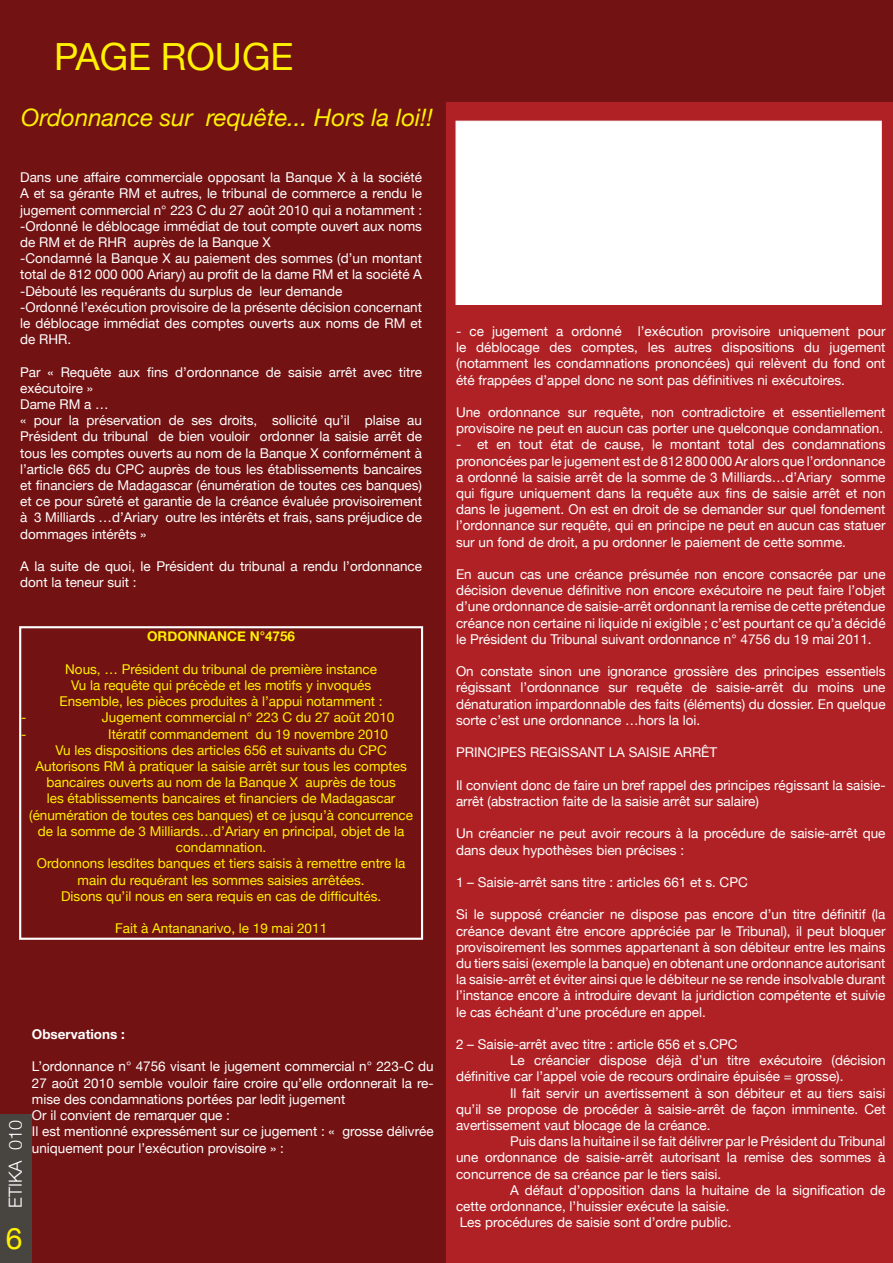
<style>
.page{position:relative;width:893px;height:1263px;background:#731213}
.page>*{position:absolute;margin:0;border:0;box-sizing:border-box;transform-origin:0 0}
.t1{font:37.5px "Helvetica Neue";color:#fff101}
.t2{font:30px "Helvetica Neue";color:#fff101}
.t3{font:italic 24px "Helvetica Neue";color:#fff101}
.t4{font:300 18px "Helvetica Neue";color:#fff}
.t5{font:13.5px/16.2px "Helvetica Neue";color:#fff}
.t6{font:13.5px/16.2px "Helvetica Neue";color:#fff101;text-align:center}
.t7{font:700 13.5px "Helvetica Neue";color:#fff101}
.t8{font:700 13.5px "Helvetica Neue";color:#fff}
</style>
<div class="page">
<div style="left:0;top:1114px;width:32px;height:149px;background:#484541"></div>
<div style="left:446px;top:102px;width:447px;height:1161px;background:#b02126"></div>
<div style="left:19px;top:626px;width:404px;height:314px;border:2px solid #fff"></div>
<div style="left:455px;top:121px;width:427px;height:184px;background:#fff;border:1px solid #fff"></div>
<h1 class="t1" style="left:54px;top:29px;width:241px">PAGE ROUGE</h1>
<h3 class="t3" style="left:21px;top:100px;width:413px">Ordonnance sur requête... Hors la loi!!</h3>
<p class="t5" style="left:20px;top:170px;width:403px">Dans une affaire commerciale opposant la Banque X à la société A et sa gérante RM et autres, le tribunal de commerce a rendu le jugement commercial n° 223 C du 27 août 2010 qui a notamment : -Ordonné le déblocage immédiat de tout compte ouvert aux noms de RM et de RHR auprès de la Banque X<br>-Condamné la Banque X au paiement des sommes (d’un montant total de 812 000 000 Ariary) au profit de la dame RM et la société A -Débouté les requérants du surplus de leur demande<br>-Ordonné l’exécution provisoire de la présente décision concernant le déblocage immédiat des comptes ouverts aux noms de RM et de RHR.</p>
<p class="t5" style="left:20px;top:364px;width:403px">Par « Requête aux fins d’ordonnance de saisie arrêt avec titre exécutoire »<br>Dame RM a …<br>« pour la préservation de ses droits, sollicité qu’il plaise au Président du tribunal de bien vouloir ordonner la saisie arrêt de tous les comptes ouverts au nom de la Banque X conformément à l’article 665 du CPC auprès de tous les établissements bancaires et financiers de Madagascar (énumération de toutes ces banques) et ce pour sûreté et garantie de la créance évaluée provisoirement à 3 Milliards …d’Ariary outre les intérêts et frais, sans préjudice de dommages intérêts »</p>
<p class="t5" style="left:20px;top:559px;width:403px">A la suite de quoi, le Président du tribunal a rendu l’ordonnance dont la teneur suit :</p>
<p class="t7" style="left:147px;top:626px;width:149px">ORDONNANCE N°4756</p>
<p class="t6" style="left:60px;top:662px;width:325px">Nous, … Président du tribunal de première instance<br>Vu la requête qui précède et les motifs y invoqués<br>Ensemble, les pièces produites à l’appui notamment :</p>
<p class="t6" style="left:21px;top:710px;width:7px">-</p>
<p class="t6" style="left:102px;top:710px;width:294px">Jugement commercial n° 223 C du 27 août 2010</p>
<p class="t6" style="left:21px;top:726px;width:7px">-</p>
<p class="t6" style="left:108px;top:726px;width:281px">Itératif commandement du 19 novembre 2010</p>
<p class="t6" style="left:55px;top:743px;width:333px">Vu les dispositions des articles 656 et suivants du CPC</p>
<p class="t6" style="left:35px;top:759px;width:373px">Autorisons RM à pratiquer la saisie arrêt sur tous les comptes</p>
<p class="t6" style="left:46px;top:775px;width:351px">bancaires ouverts au nom de la Banque X auprès de tous</p>
<p class="t6" style="left:47px;top:791px;width:350px">les établissements bancaires et financiers de Madagascar</p>
<p class="t6" style="left:29px;top:807px;width:385px">(énumération de toutes ces banques) et ce jusqu’à concurrence</p>
<p class="t6" style="left:38px;top:824px;width:368px">de la somme de 3 Milliards…d’Ariary en principal, objet de la</p>
<p class="t6" style="left:176px;top:840px;width:92px">condamnation.</p>
<p class="t6" style="left:37px;top:856px;width:370px">Ordonnons lesdites banques et tiers saisis à remettre entre la</p>
<p class="t6" style="left:78px;top:872px;width:289px">main du requérant les sommes saisies arrêtées.</p>
<p class="t6" style="left:61px;top:888px;width:322px">Disons qu’il nous en sera requis en cas de difficultés.</p>
<p class="t6" style="left:115px;top:921px;width:214px">Fait à Antananarivo, le 19 mai 2011</p>
<h3 class="t4" style="left:1px;top:1208px;width:89px;rotate:-90deg">ETIKA 010</h3>
<h2 class="t2" style="left:6px;top:1217px;width:18px">6</h2>
<p class="t8" style="left:32px;top:1024px;width:95px">Observations :</p>
<p class="t5" style="left:32px;top:1059px;width:403px">L’ordonnance n° 4756 visant le jugement commercial n° 223-C du 27 août 2010 semble vouloir faire croire qu’elle ordonnerait la re&shy;mise des condamnations portées par ledit jugement<br>Or il convient de remarquer que :<br>Il est mentionné expressément sur ce jugement : « grosse délivrée uniquement pour l’exécution provisoire » :</p>
<p class="t5" style="left:456px;top:324px;width:431px;text-align:justify">- ce jugement a ordonné l’exécution provisoire uniquement pour le déblocage des comptes, les autres dispositions du jugement (notamment les condamnations prononcées) qui relèvent du fond ont été frappées d’appel donc ne sont pas définitives ni exécutoires.</p>
<p class="t5" style="left:456px;top:405px;width:431px">Une ordonnance sur requête, non contradictoire et essentiellement provisoire ne peut en aucun cas porter une quelconque condamnation.</p>
<p class="t5" style="left:456px;top:437px;width:431px;text-align:justify">- et en tout état de cause, le montant total des condamnations prononcées par le jugement est de 812 800 000 Ar alors que l’ordonnance a ordonné la saisie arrêt de la somme de 3 Milliards…d’Ariary somme qui figure uniquement dans la requête aux fins de saisie arrêt et non dans le jugement. On est en droit de se demander sur quel fondement l’ordonnance sur requête, qui en principe ne peut en aucun cas statuer sur un fond de droit, a pu ordonner le paiement de cette somme.</p>
<p class="t5" style="left:456px;top:567px;width:431px;text-align:justify">En aucun cas une créance présumée non encore consacrée par une décision devenue définitive non encore exécutoire ne peut faire l’objet d’une ordonnance de saisie-arrêt ordonnant la remise de cette prétendue créance non certaine ni liquide ni exigible ; c’est pourtant ce qu’a décidé le Président du Tribunal suivant ordonnance n° 4756 du 19 mai 2011.</p>
<p class="t5" style="left:456px;top:664px;width:431px;text-align:justify">On constate sinon une ignorance grossière des principes essentiels régissant l’ordonnance sur requête de saisie-arrêt du moins une dénaturation impardonnable des faits (éléments) du dossier. En quelque sorte c’est une ordonnance …hors la loi.</p>
<p class="t5" style="left:456px;top:745px;width:263px">PRINCIPES REGISSANT LA SAISIE ARRÊT</p>
<p class="t5" style="left:456px;top:777px;width:431px">Il convient donc de faire un bref rappel des principes régissant la saisie&shy;arrêt (abstraction faite de la saisie arrêt sur salaire)</p>
<p class="t5" style="left:456px;top:826px;width:431px">Un créancier ne peut avoir recours à la procédure de saisie-arrêt que dans deux hypothèses bien précises :</p>
<p class="t5" style="left:456px;top:875px;width:293px">1 – Saisie-arrêt sans titre : articles 661 et s. CPC</p>
<p class="t5" style="left:456px;top:907px;width:431px;text-align:justify">Si le supposé créancier ne dispose pas encore d’un titre définitif (la créance devant être encore appréciée par le Tribunal), il peut bloquer provisoirement les sommes appartenant à son débiteur entre les mains du tiers saisi (exemple la banque) en obtenant une ordonnance autorisant la saisie-arrêt et éviter ainsi que le débiteur ne se rende insolvable durant l’instance encore à introduire devant la juridiction compétente et suivie le cas échéant d’une procédure en appel.</p>
<p class="t5" style="left:456px;top:1037px;width:283px">2 – Saisie-arrêt avec titre : article 656 et s.CPC</p>
<p class="t5" style="left:510px;top:1053px;width:377px">Le créancier dispose déjà d’un titre exécutoire (décision</p>
<p class="t5" style="left:456px;top:1069px;width:389px">définitive car l’appel voie de recours ordinaire épuisée = grosse).</p>
<p class="t5" style="left:510px;top:1085px;width:377px">Il fait servir un avertissement à son débiteur et au tiers saisi</p>
<p class="t5" style="left:456px;top:1101px;width:431px">qu’il se propose de procéder à saisie-arrêt de façon imminente. Cet</p>
<p class="t5" style="left:456px;top:1118px;width:256px">avertissement vaut blocage de la créance.</p>
<p class="t5" style="left:510px;top:1134px;width:377px">Puis dans la huitaine il se fait délivrer par le Président du Tribunal</p>
<p class="t5" style="left:456px;top:1150px;width:431px">une ordonnance de saisie-arrêt autorisant la remise des sommes à</p>
<p class="t5" style="left:456px;top:1166px;width:267px">concurrence de sa créance par le tiers saisi.</p>
<p class="t5" style="left:510px;top:1182px;width:377px">A défaut d’opposition dans la huitaine de la signification de</p>
<p class="t5" style="left:456px;top:1199px;width:275px">cette ordonnance, l’huissier exécute la saisie.</p>
<p class="t5" style="left:460px;top:1215px;width:273px">Les procédures de saisie sont d’ordre public.</p>
</div>
